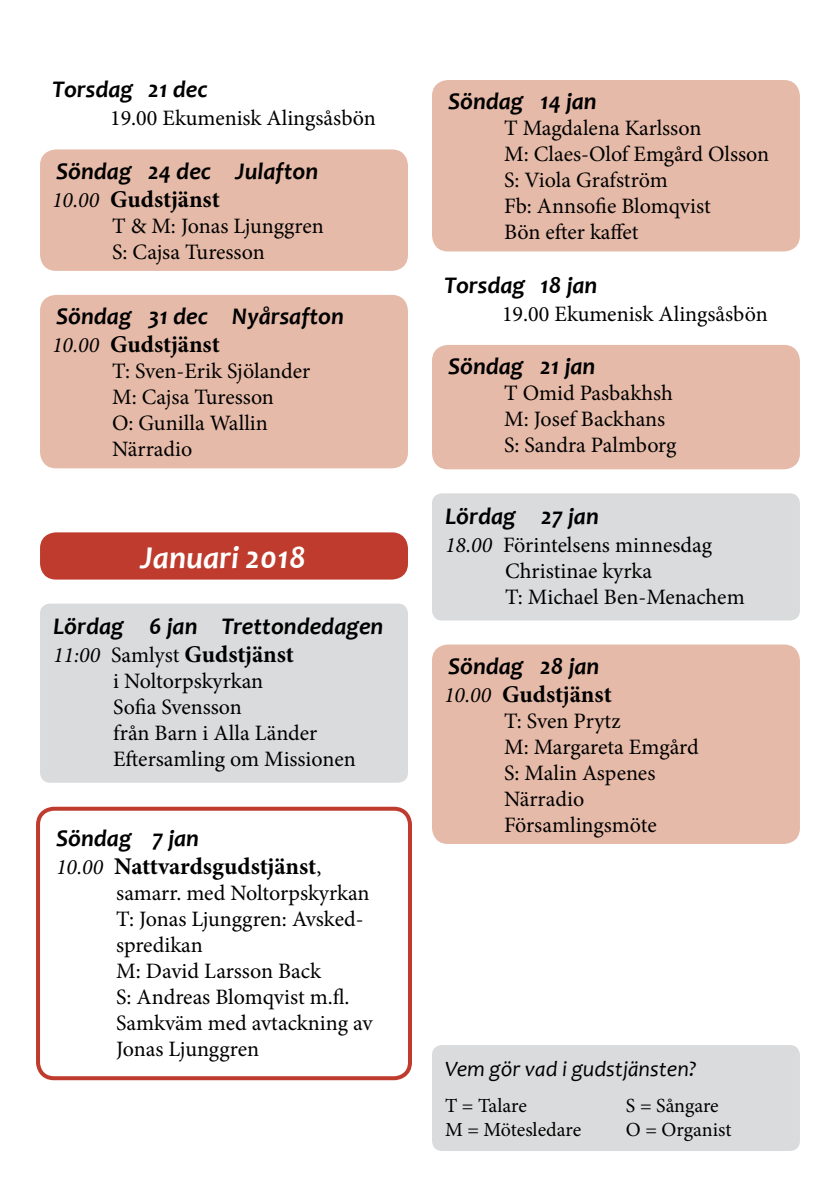
<style>
.page{position:relative;width:840px;height:1191px;background:#fff}
.page>*{position:absolute;margin:0;border:0;box-sizing:border-box;transform-origin:0 0}
.t1{font:italic 700 32px "Candara";color:#fff}
.t2{font:italic 700 24px "Candara";color:#000}
.t3{font:700 24px "Minion Pro";letter-spacing:-.005em;color:#000}
.t4{font:22px/26px "Minion Pro";color:#000}
.t5{font:italic 22px "Candara";color:#000}
.t6{font:20px/24px "Minion Pro";letter-spacing:-.005em;color:#000}
.s1{font-weight:400;font-style:italic;font-size:22px}
.s2{font-weight:400;font-size:22px}
.s3{font-style:italic}
</style>
<div class="page">
<div style="left:40px;top:149px;width:368px;height:122px;background:#e6baa8;border-radius:16px"></div>
<div style="left:40px;top:603px;width:368px;height:179px;background:#dadbdc;border-radius:10px"></div>
<div style="left:36px;top:806px;width:376px;height:274px;border:4px solid #be3b2d;border-radius:16px"></div>
<div style="left:432px;top:80px;width:367px;height:171px;background:#e6baa8;border-radius:16px"></div>
<div style="left:40px;top:532px;width:368px;height:47px;background:#be3b2d;border-radius:16px"></div>
<div style="left:432px;top:345px;width:367px;height:124px;background:#e6baa8;border-radius:16px"></div>
<div style="left:432px;top:493px;width:367px;height:127px;background:#dadbdc;border-radius:10px"></div>
<div style="left:432px;top:644px;width:367px;height:200px;background:#e6baa8;border-radius:16px"></div>
<div style="left:432px;top:1045px;width:367px;height:106px;background:#dadbdc;border-radius:10px"></div>
<div style="left:40px;top:295px;width:368px;height:173px;background:#e6baa8;border-radius:16px"></div>
<p class="t2" style="left:52px;top:75px;width:157px">Torsdag 21 dec</p>
<p class="t4" style="left:110px;top:105px;width:267px">19.00 Ekumenisk Alingsåsbön</p>
<p class="t2" style="left:56px;top:156px;width:263px">Söndag 24 dec Julafton</p>
<p class="t3" style="left:52px;top:182px;width:169px"><span class="s1">10.00</span> Gudstjänst</p>
<p class="t4" style="left:112px;top:213px;width:213px">T &amp; M: Jonas Ljunggren<br>S: Cajsa Turesson</p>
<p class="t2" style="left:56px;top:301px;width:289px">Söndag 31 dec Nyårsafton</p>
<p class="t3" style="left:52px;top:328px;width:169px"><span class="s1">10.00</span> Gudstjänst</p>
<p class="t4" style="left:112px;top:358px;width:199px">T: Sven-Erik Sjölander<br>M: Cajsa Turesson<br>O: Gunilla Wallin<br>Närradio</p>
<h1 class="t1" style="left:140px;top:537px;width:167px">Januari 2018</h1>
<p class="t2" style="left:53px;top:611px;width:332px">Lördag 6 jan Trettondedagen</p>
<p class="t3" style="left:53px;top:637px;width:242px"><span class="s1">11:00</span> <span class="s2">Samlyst</span> Gudstjänst</p>
<p class="t4" style="left:113px;top:668px;width:244px">i Noltorpskyrkan<br>Sofia Svensson<br>från Barn i Alla Länder<br>Eftersamling om Missionen</p>
<p class="t2" style="left:56px;top:823px;width:144px">Söndag 7 jan</p>
<p class="t3" style="left:56px;top:849px;width:267px"><span class="s1">10.00</span> Nattvardsgudstjänst<span class="s2">,</span></p>
<p class="t4" style="left:116px;top:880px;width:258px">samarr. med Noltorpskyrkan<br>T: Jonas Ljunggren: Avsked&shy;spredikan<br>M: David Larsson Back<br>S: Andreas Blomqvist m.fl.<br>Samkväm med avtackning av<br>Jonas Ljunggren</p>
<p class="t2" style="left:448px;top:87px;width:150px">Söndag 14 jan</p>
<p class="t4" style="left:504px;top:115px;width:266px">T Magdalena Karlsson<br>M: Claes-Olof Emgård Olsson<br>S: Viola Grafström<br>Fb: Annsofie Blomqvist<br>Bön efter kaffet</p>
<p class="t2" style="left:444px;top:270px;width:155px">Torsdag 18 jan</p>
<p class="t4" style="left:502px;top:301px;width:267px">19.00 Ekumenisk Alingsåsbön</p>
<p class="t2" style="left:448px;top:351px;width:149px">Söndag 21 jan</p>
<p class="t4" style="left:504px;top:380px;width:174px">T Omid Pasbakhsh<br>M: Josef Backhans<br>S: Sandra Palmborg</p>
<p class="t2" style="left:445px;top:501px;width:155px">Lördag 27 jan</p>
<p class="t4" style="left:505px;top:532px;width:241px;text-indent:-60px"><span class="s3">18.00</span> Förintelsens minnesdag<br>Christinae kyrka<br>T: Michael Ben-Menachem</p>
<p class="t2" style="left:448px;top:651px;width:153px">Söndag 28 jan</p>
<p class="t3" style="left:444px;top:677px;width:169px"><span class="s1">10.00</span> Gudstjänst</p>
<p class="t4" style="left:504px;top:708px;width:196px">T: Sven Prytz<br>M: Margareta Emgård<br>S: Malin Aspenes<br>Närradio<br>Församlingsmöte</p>
<p class="t5" style="left:445px;top:1055px;width:253px">Vem gör vad i gudstjänsten?</p>
<p class="t6" style="left:445px;top:1093px;width:138px">T = Talare<br>M = Mötesledare</p>
<p class="t6" style="left:625px;top:1093px;width:107px">S = Sångare<br>O = Organist</p>
</div>
